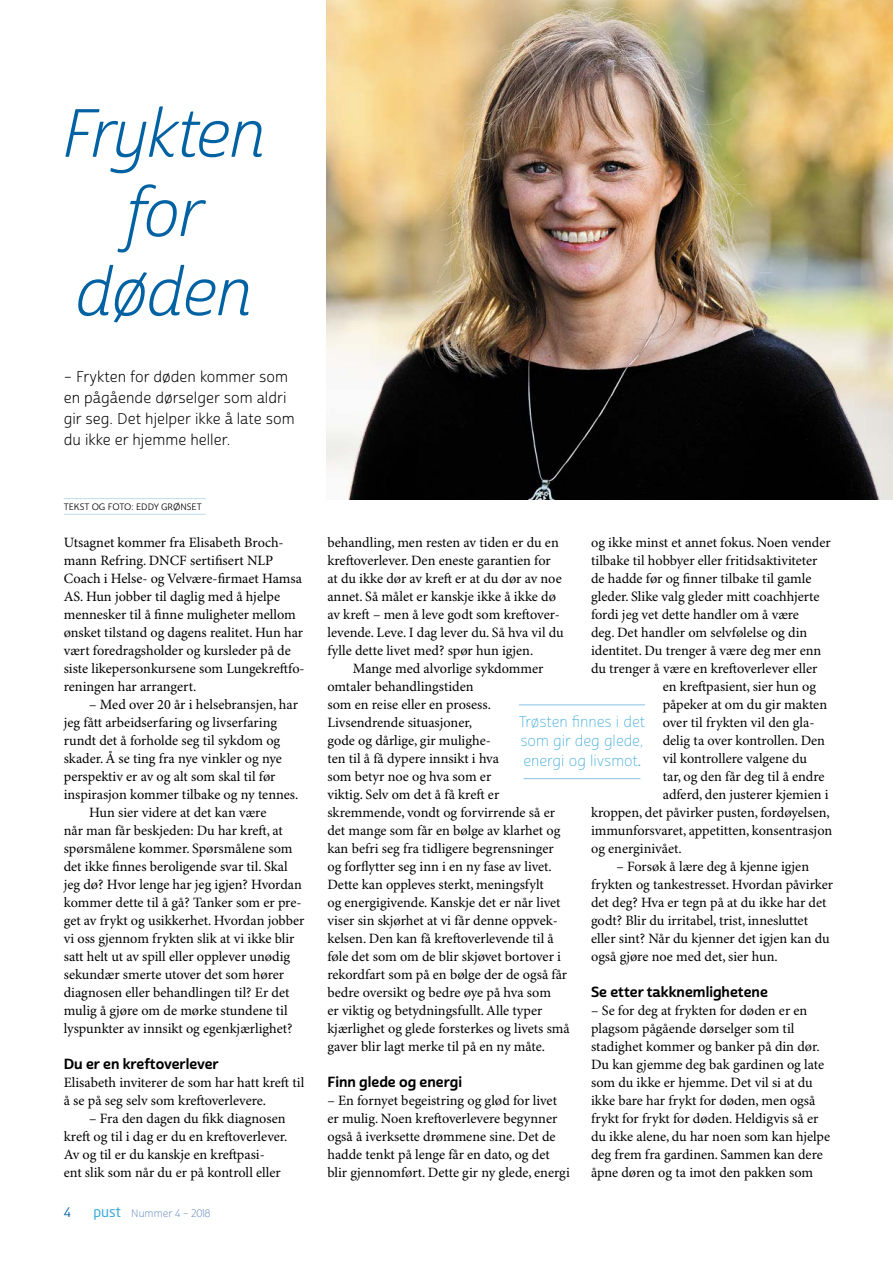
<style>
.page{position:relative;width:893px;height:1263px;background:#fff}
.page>*{position:absolute;margin:0;border:0;box-sizing:border-box;transform-origin:0 0}
.t1{font:66px/79.2px "Cabrito Sans Nor Boo It";letter-spacing:-.025em;color:#0062a3;text-align:center}
.t2{font:15px/21px "Cabrito Sans Nor Boo";color:#000}
.t3{font:15px/19.5px "Cabrito Sans Nor Thi";color:#3eabdb;text-align:justify}
.t4{font:14.25px/18px "Minion Pro";color:#000}
.t5{font:14.25px "Cabrito Sans Nor Bol";color:#000}
.t6{font:13.5px "Cabrito Sans Nor Reg";color:#0062a3}
.t7{font:10.5px "Cabrito Sans Nor Boo";color:#7294c3}
.t8{font:9px "Cabrito Sans Nor Reg";color:#000}
.s1{font-family:"Neo Sans W1 G";font-size:14.25px;color:#3eabdb}
.s2{font-family:"Minion Pro";font-size:14.25px}
</style>
<div class="page">
<hr style="left:64px;top:498px;width:142px;height:1px;background:#bfdbed">
<hr style="left:64px;top:514px;width:142px;height:1px;background:#bfdbed">
<hr style="left:519px;top:704px;width:126px;height:1px;background:#88c2e5">
<hr style="left:524px;top:778px;width:116px;height:1px;background:#88c2e5">
<img style="left:326px;top:0;width:567px;height:500px">
<h1 class="t1" style="left:61px;top:96px;width:205px">Frykten for døden</h1>
<p class="t2" style="left:64px;top:367px;width:233px">– Frykten for døden kommer som en pågående dørselger som aldri gir seg. Det hjelper ikke å late som du ikke er hjemme heller.</p>
<p class="t8" style="left:64px;top:501px;width:139px">TEKST OG FOTO: EDDY GRØNSET</p>
<p class="t4" style="left:64px;top:534px;width:242px">Utsagnet kommer fra Elisabeth Broch&shy;mann Refring. DNCF sertifisert NLP Coach i Helse- og Velvære-firmaet Hamsa AS. Hun jobber til daglig med å hjelpe mennesker til å finne muligheter mellom ønsket tilstand og dagens realitet. Hun har vært foredragsholder og kursleder på de siste likepersonkursene som Lungekreftfo&shy;reningen har arrangert.</p>
<p class="t4" style="left:89px;top:696px;width:210px">– Med over 20 år i helsebransjen, har</p>
<p class="t4" style="left:64px;top:714px;width:215px">jeg fått arbeidserfaring og livserfaring</p>
<p class="t4" style="left:64px;top:732px;width:218px">rundt det å forholde seg til sykdom og</p>
<p class="t4" style="left:64px;top:750px;width:220px">skader. Å se ting fra nye vinkler og nye</p>
<p class="t4" style="left:64px;top:768px;width:213px">perspektiv er av og alt som skal til før</p>
<p class="t4" style="left:64px;top:786px;width:236px">inspirasjon kommer tilbake og ny tennes.</p>
<p class="t4" style="left:89px;top:804px;width:179px">Hun sier videre at det kan være</p>
<p class="t4" style="left:64px;top:822px;width:221px">når man får beskjeden: Du har kreft, at</p>
<p class="t4" style="left:64px;top:840px;width:230px">spørsmålene kommer. Spørsmålene som</p>
<p class="t4" style="left:64px;top:858px;width:225px">det ikke finnes beroligende svar til. Skal</p>
<p class="t4" style="left:64px;top:876px;width:240px">jeg dø? Hvor lenge har jeg igjen? Hvordan</p>
<p class="t4" style="left:64px;top:894px;width:239px">kommer dette til å gå? Tanker som er pre-</p>
<p class="t4" style="left:64px;top:912px;width:242px">get av frykt og usikkerhet. Hvordan jobber</p>
<p class="t4" style="left:64px;top:930px;width:232px">vi oss gjennom frykten slik at vi ikke blir</p>
<p class="t4" style="left:64px;top:948px;width:228px">satt helt ut av spill eller opplever unødig</p>
<p class="t4" style="left:64px;top:966px;width:222px">sekundær smerte utover det som hører</p>
<p class="t4" style="left:64px;top:984px;width:227px">diagnosen eller behandlingen til? Er det</p>
<p class="t4" style="left:64px;top:1002px;width:225px">mulig å gjøre om de mørke stundene til</p>
<p class="t4" style="left:64px;top:1020px;width:230px">lyspunkter av innsikt og egenkjærlighet?</p>
<p class="t5" style="left:64px;top:1055px;width:156px">Du er en kreftoverlever</p>
<p class="t4" style="left:64px;top:1074px;width:242px">Elisabeth inviterer de som har hatt kreft til å se på seg selv som kreftoverlevere.</p>
<p class="t4" style="left:64px;top:1110px;width:225px;text-indent:26px">– Fra den dagen du fikk diagnosen kreft og til i dag er du en kreftoverlever.<br>Av og til er du kanskje en kreftpasi-<br>ent slik som når du er på kontroll eller</p>
<p class="t6" style="left:64px;top:1204px;width:9px">4</p>
<p class="t7" style="left:94px;top:1206px;width:118px"><span class="s1">pust</span> Nummer 4 – 2018</p>
<p class="t4" style="left:591px;top:534px;width:241px">og ikke minst et annet fokus. Noen vender</p>
<p class="t4" style="left:591px;top:552px;width:228px">tilbake til hobbyer eller fritidsaktiviteter</p>
<p class="t4" style="left:591px;top:570px;width:222px">de hadde før og finner tilbake til gamle</p>
<p class="t4" style="left:591px;top:588px;width:230px">gleder. Slike valg gleder mitt coachhjerte</p>
<p class="t4" style="left:591px;top:606px;width:209px">fordi jeg vet dette handler om å være</p>
<p class="t4" style="left:591px;top:624px;width:218px">deg. Det handler om selvfølelse og din</p>
<p class="t4" style="left:591px;top:642px;width:232px">identitet. Du trenger å være deg mer enn</p>
<p class="t4" style="left:591px;top:660px;width:228px">du trenger å være en kreftoverlever eller</p>
<p class="t4" style="left:663px;top:678px;width:155px">en kreftpasient, sier hun og</p>
<p class="t4" style="left:663px;top:696px;width:166px">påpeker at om du gir makten</p>
<p class="t4" style="left:663px;top:714px;width:153px">over til frykten vil den gla-</p>
<p class="t4" style="left:663px;top:732px;width:164px">delig ta over kontrollen. Den</p>
<p class="t4" style="left:663px;top:750px;width:146px">vil kontrollere valgene du</p>
<p class="t4" style="left:663px;top:768px;width:163px">tar, og den får deg til å endre</p>
<p class="t4" style="left:663px;top:786px;width:167px">adferd, den justerer kjemien i</p>
<p class="t4" style="left:591px;top:804px;width:240px">kroppen, det påvirker pusten, fordøyelsen,</p>
<p class="t4" style="left:591px;top:822px;width:243px">immunforsvaret, appetitten, konsentrasjon</p>
<p class="t4" style="left:591px;top:840px;width:92px">og energinivået.</p>
<p class="t4" style="left:591px;top:858px;width:244px;text-indent:26px">– Forsøk å lære deg å kjenne igjen frykten og tankestresset. Hvordan påvirker det deg? Hva er tegn på at du ikke har det godt? Blir du irritabel, trist, innesluttet eller sint? Når du kjenner det igjen kan du også gjøre noe med det, sier hun.</p>
<p class="t5" style="left:591px;top:982px;width:178px">Se etter takknemlighetene</p>
<p class="t4" style="left:591px;top:1002px;width:241px">– Se for deg at frykten for døden er en plagsom pågående dørselger som til stadighet kommer og banker på din dør.<br>Du kan gjemme deg bak gardinen og late som du ikke er hjemme. Det vil si at du ikke bare har frykt for døden, men også frykt for frykt for døden. Heldigvis så er du ikke alene, du har noen som kan hjelpe deg frem fra gardinen. Sammen kan dere åpne døren og ta imot den pakken som</p>
<p class="t4" style="left:327px;top:534px;width:238px">behandling, men resten av tiden er du en kreftoverlever. Den eneste garantien for at du ikke dør av kreft er at du dør av noe annet. Så målet er kanskje ikke å ikke dø av kreft – men å leve godt som kreftover&shy;levende. Leve. I dag lever du. Så hva vil du fylle dette livet med? spør hun igjen.</p>
<p class="t4" style="left:327px;top:660px;width:244px;text-indent:26px">Mange med alvorlige sykdommer omtaler behandlingstiden<br>som en reise eller en prosess.<br>Livsendrende situasjoner,<br>gode og dårlige, gir mulighe-<br>ten til å få dypere innsikt i hva<br>som betyr noe og hva som er<br>viktig. Selv om det å få kreft er skremmende, vondt og forvirrende så er det mange som får en bølge av klarhet og kan befri seg fra tidligere begrensninger og forflytter seg inn i en ny fase av livet.<br>Dette kan oppleves sterkt, meningsfylt<br>og energigivende. Kanskje det er når livet viser sin skjørhet at vi får denne oppvek&shy;kelsen. Den kan få kreftoverlevende til å føle det som om de blir skjøvet bortover i rekordfart som på en bølge der de også får bedre oversikt og bedre øye på hva som<br>er viktig og betydningsfullt. Alle typer kjærlighet og glede forsterkes og livets små gaver blir lagt merke til på en ny måte.</p>
<p class="t5" style="left:327px;top:1073px;width:136px">Finn glede og energi</p>
<p class="t4" style="left:327px;top:1092px;width:244px">– En fornyet begeistring og glød for livet er mulig. Noen kreftoverlevere begynner også å iverksette drømmene sine. Det de hadde tenkt på lenge får en dato, og det blir gjennomført. Dette gir ny glede, energi</p>
<p class="t3" style="left:519px;top:712px;width:128px">Trøsten finnes i det som gir deg glede, energi og livsmot<span class="s2">.</span></p>
</div>
